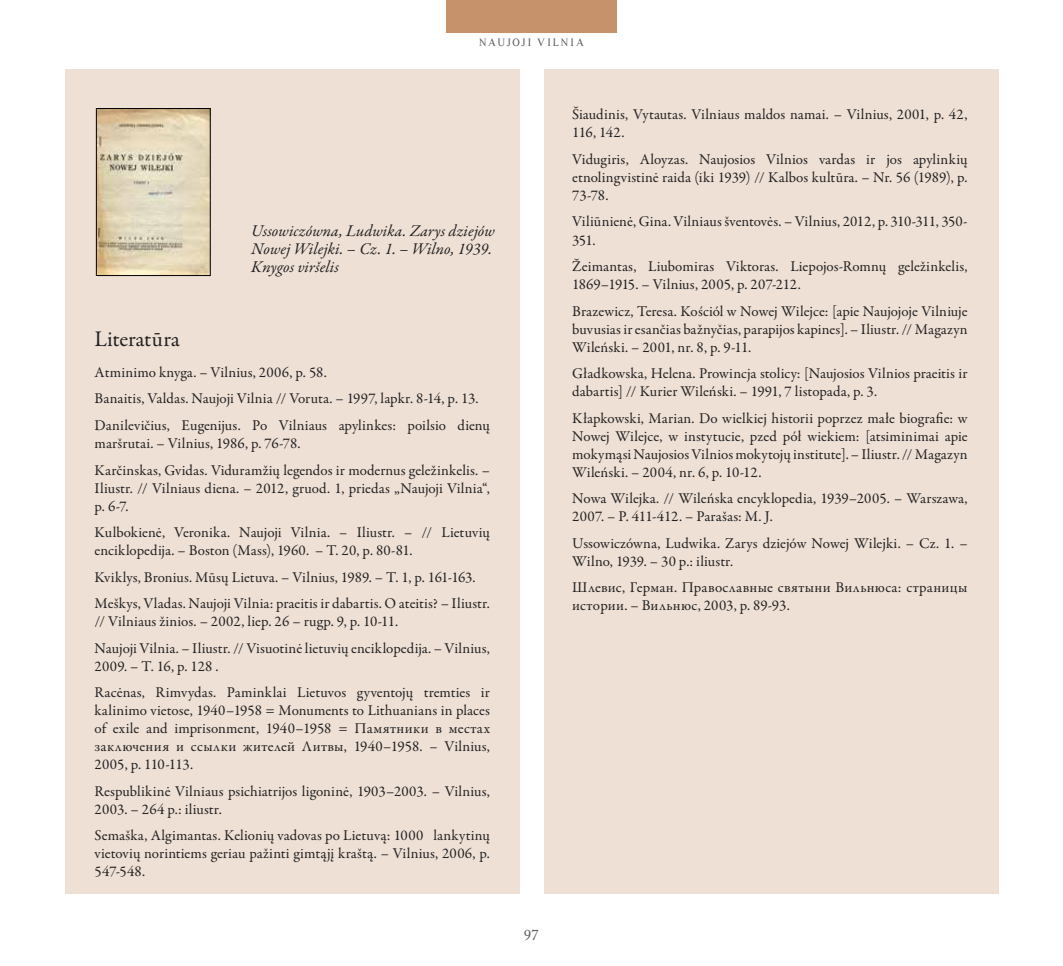
<style>
.page{position:relative;width:1063px;height:966px;background:#fff}
.page>*{position:absolute;margin:0;border:0;box-sizing:border-box;transform-origin:0 0}
.t1{font:22.5px "Garamond Premr Pro";letter-spacing:-.01em;color:#222122}
.t2{font:italic 16.5px/18px "Garamond Premr Pro";color:#222122}
.t3{font:15px/18px "Garamond Premr Pro";letter-spacing:.005em;color:#222122}
.t4{font:15px/18px "Garamond Premr Pro";letter-spacing:.025em;color:#222122}
.t5{font:15px "Adobe Caslon Pro";color:#58595b}
.t6{font:10.5px "Aistika";letter-spacing:.19em;color:#58595b}
</style>
<div class="page">
<div style="left:446px;top:0;width:171px;height:32px;background:#c5926b"></div>
<div style="left:65px;top:69px;width:454px;height:824px;background:#eee0d5"></div>
<div style="left:544px;top:69px;width:454px;height:824px;background:#eee0d5"></div>
<img style="left:98px;top:110px;width:110px;height:164px">
<div style="left:96px;top:108px;width:114px;height:168px;border:1px solid #000"></div>
<p class="t6" style="left:479px;top:35px;width:106px">NAUJOJI VILNIA</p>
<p class="t2" style="left:251px;top:222px;width:245px">Ussowiczówna, Ludwika. Zarys dziejów<br>Nowej Wilejki. – Cz. 1. – Wilno, 1939.<br>Knygos viršelis</p>
<p class="t1" style="left:95px;top:325px;width:87px">Literatūra</p>
<p class="t3" style="left:95px;top:359px;width:397px;line-height:26.5px">Atminimo knyga. – Vilnius, 2006, p. 58.<br>Banaitis, Valdas. Naujoji Vilnia // Voruta. – 1997, lapkr. 8-14, p. 13.<br>Danilevičius, Eugenijus. Po Vilniaus apylinkes: poilsio dienų</p>
<p class="t3" style="left:95px;top:430px;width:397px;line-height:26.5px">maršrutai. – Vilnius, 1986, p. 76-78.<br>Karčinskas, Gvidas. Viduramžių legendos ir modernus geležinkelis. –</p>
<p class="t3" style="left:95px;top:479px;width:397px">Iliustr. // Vilniaus diena. – 2012, gruod. 1, priedas „Naujoji Vilnia“, p. 6-7.</p>
<p class="t3" style="left:95px;top:523px;width:397px">Kulbokienė, Veronika. Naujoji Vilnia. – Iliustr. – // Lietuvių enciklopedija. – Boston (Mass), 1960. – T. 20, p. 80-81.</p>
<p class="t3" style="left:95px;top:563px;width:397px;line-height:26.5px">Kviklys, Bronius. Mūsų Lietuva. – Vilnius, 1989. – T. 1, p. 161-163.<br>Meškys, Vladas. Naujoji Vilnia: praeitis ir dabartis. O ateitis? – Iliustr.</p>
<p class="t3" style="left:95px;top:608px;width:397px;line-height:26.5px">// Vilniaus žinios. – 2002, liep. 26 – rugp. 9, p. 10-11.<br>Naujoji Vilnia. – Iliustr. // Visuotinė lietuvių enciklopedija. – Vilnius,</p>
<p class="t3" style="left:95px;top:653px;width:397px;line-height:26.5px">2009. – T. 16, p. 128 .<br>Racėnas, Rimvydas. Paminklai Lietuvos gyventojų tremties ir</p>
<p class="t3" style="left:95px;top:701px;width:397px;text-align:justify">kalinimo vietose, 1940–1958 = Monuments to Lithuanians in places of exile and imprisonment, 1940–1958 = Памятники в местах заключения и ссылки жителей Литвы, 1940–1958. – Vilnius, 2005, p. 110-113.</p>
<p class="t3" style="left:95px;top:782px;width:397px">Respublikinė Vilniaus psichiatrijos ligoninė, 1903–2003. – Vilnius,<br>2003. – 264 p.: iliustr.</p>
<p class="t3" style="left:95px;top:826px;width:397px;text-align:justify">Semaška, Algimantas. Kelionių vadovas po Lietuvą: 1000 lankytinų vietovių norintiems geriau pažinti gimtąjį kraštą. – Vilnius, 2006, p.<br>547-548.</p>
<p class="t5" style="left:524px;top:925px;width:16px">97</p>
<p class="t3" style="left:572px;top:106px;width:397px">Šiaudinis, Vytautas. Vilniaus maldos namai. – Vilnius, 2001, p. 42,<br>116, 142.</p>
<p class="t3" style="left:572px;top:150px;width:397px;text-align:justify">Vidugiris, Aloyzas. Naujosios Vilnios vardas ir jos apylinkių etnolingvistinė raida (iki 1939) // Kalbos kultūra. – Nr. 56 (1989), p.<br>73-78.</p>
<p class="t3" style="left:572px;top:213px;width:397px">Viliūnienė, Gina. Vilniaus šventovės. – Vilnius, 2012, p. 310-311, 350-<br>351.</p>
<p class="t3" style="left:572px;top:257px;width:397px">Žeimantas, Liubomiras Viktoras. Liepojos-Romnų geležinkelis,<br>1869–1915. – Vilnius, 2005, p. 207-212.</p>
<p class="t3" style="left:572px;top:302px;width:397px;text-align:justify">Brazewicz, Teresa. Kościól w Nowej Wilejce: [apie Naujojoje Vilniuje buvusias ir esančias bažnyčias, parapijos kapines]. – Iliustr. // Magazyn Wileński. – 2001, nr. 8, p. 9-11.</p>
<p class="t3" style="left:572px;top:364px;width:397px">Gładkowska, Helena. Prowincja stolicy: [Naujosios Vilnios praeitis ir dabartis] // Kurier Wileński. – 1991, 7 listopada, p. 3.</p>
<p class="t3" style="left:572px;top:409px;width:397px;text-align:justify">Kłapkowski, Marian. Do wielkiej historii poprzez małe biografie: w Nowej Wilejce, w instytucie, pzed pół wiekiem: [atsiminimai apie mokymąsi Naujosios Vilnios mokytojų institute]. – Iliustr. // Magazyn Wileński. – 2004, nr. 6, p. 10-12.</p>
<p class="t3" style="left:572px;top:489px;width:397px">Nowa Wilejka. // Wileńska encyklopedia, 1939–2005. – Warszawa,<br>2007. – P. 411-412. – Parašas: M. J.</p>
<p class="t3" style="left:572px;top:534px;width:397px">Ussowiczówna, Ludwika. Zarys dziejów Nowej Wilejki. – Cz. 1. –<br>Wilno, 1939. – 30 p.: iliustr.</p>
<p class="t4" style="left:572px;top:578px;width:397px">Шлевис, Герман. Православные святыни Вильнюса: страницы истории. – Вильнюс, 2003, p. 89-93.</p>
</div>
